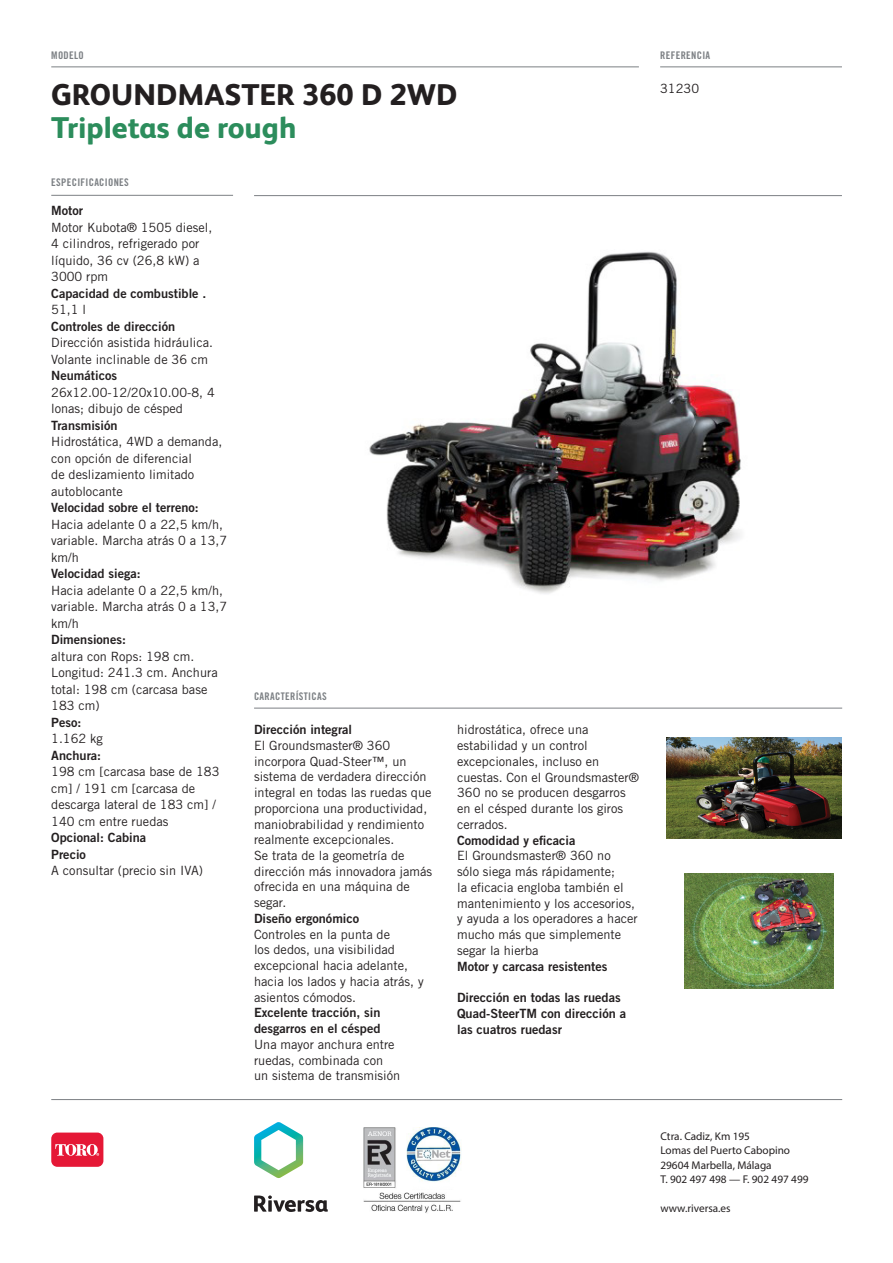
<style>
.page{position:relative;width:893px;height:1263px;background:#fff}
.page>*{position:absolute;margin:0;border:0;box-sizing:border-box;transform-origin:0 0}
.Titular{font:800 30px "FS Albert";color:#231f20}
.Titular-2{font:800 30px "FS Albert";color:#2c8d5c}
.Texto_secundario{font:12.75px/15.8px "Trade Gothic LT Std";color:#231f20}
.Texto_secundario-2{font:12.75px/15.8px "Trade Gothic LT Std Bd 2";color:#231f20}
.Referencia{font:12.75px "Trade Gothic LT Std";color:#231f20}
.t1{font:11.25px "Myriad Pro";color:#231f20}
.t2{font:10.5px "Trade Gothic LT Std Bd Cn 20";letter-spacing:.03em;color:#7c8084}
</style>
<div class="page">
<hr style="left:254px;top:708px;width:588px;height:1px;background:#7c8084">
<hr style="left:51px;top:67px;width:588px;height:1px;background:#7c8084">
<hr style="left:51px;top:195px;width:182px;height:1px;background:#7c8084">
<hr style="left:660px;top:67px;width:182px;height:1px;background:#7c8084">
<img style="left:369px;top:251px;width:372px;height:343px">
<hr style="left:254px;top:195px;width:588px;height:1px;background:#7c8084">
<img style="left:666px;top:738px;width:176px;height:101px">
<hr style="left:51px;top:1099px;width:791px;height:1px;background:#7c8084">
<div style="left:51px;top:1132px;width:52px;height:35px;background:#e51836;border-radius:6px"></div>
<svg style="left:55px;top:1144px;width:44px;height:12px"></svg>
<img style="left:364px;top:1128px;width:98px;height:85px">
<svg style="left:254px;top:1195px;width:74px;height:17px"></svg>
<svg style="left:254px;top:1122px;width:49px;height:56px"></svg>
<img style="left:685px;top:873px;width:148px;height:116px">
<p class="t2" style="left:51px;top:48px;width:34px">MODELO</p>
<p class="Titular" style="left:51px;top:73px;width:408px">GROUNDMASTER 360 D 2WD</p>
<p class="Titular-2" style="left:51px;top:106px;width:247px">Tripletas de rough</p>
<p class="t2" style="left:51px;top:176px;width:79px">ESPECIFICACIONES</p>
<p class="Texto_secundario-2" style="left:51px;top:203px;width:33px">Motor</p>
<p class="Texto_secundario" style="left:51px;top:219px;width:163px;line-height:16.5px">Motor Kubota® 1505 diesel,<br>4 cilindros, refrigerado por líquido, 36 cv (26,8 kW) a<br>3000 rpm</p>
<p class="Texto_secundario-2" style="left:51px;top:285px;width:157px">Capacidad de combustible .</p>
<p class="Texto_secundario" style="left:51px;top:302px;width:36px">51,1 l</p>
<p class="Texto_secundario-2" style="left:51px;top:318px;width:125px">Controles de dirección</p>
<p class="Texto_secundario" style="left:51px;top:334px;width:163px;line-height:16.5px">Dirección asistida hidráulica.<br>Volante inclinable de 36 cm</p>
<p class="Texto_secundario-2" style="left:51px;top:368px;width:67px">Neumáticos</p>
<p class="Texto_secundario" style="left:51px;top:384px;width:165px;line-height:16.5px">26x12.00-12/20x10.00-8, 4 lonas; dibujo de césped</p>
<p class="Texto_secundario-2" style="left:51px;top:417px;width:68px">Transmisión</p>
<p class="Texto_secundario" style="left:51px;top:433px;width:173px;line-height:16.5px">Hidrostática, 4WD a demanda, con opción de diferencial<br>de deslizamiento limitado autoblocante</p>
<p class="Texto_secundario-2" style="left:51px;top:500px;width:149px">Velocidad sobre el terreno:</p>
<p class="Texto_secundario" style="left:51px;top:516px;width:177px;line-height:16.5px">Hacia adelante 0 a 22,5 km/h, variable. Marcha atrás 0 a 13,7 km/h</p>
<p class="Texto_secundario-2" style="left:51px;top:566px;width:91px">Velocidad siega:</p>
<p class="Texto_secundario" style="left:51px;top:582px;width:177px;line-height:16.5px">Hacia adelante 0 a 22,5 km/h, variable. Marcha atrás 0 a 13,7 km/h</p>
<p class="Texto_secundario-2" style="left:51px;top:632px;width:76px">Dimensiones:</p>
<p class="Texto_secundario" style="left:51px;top:648px;width:168px;line-height:16.5px">altura con Rops: 198 cm.<br>Longitud: 241.3 cm. Anchura total: 198 cm (carcasa base<br>183 cm)</p>
<p class="Texto_secundario-2" style="left:51px;top:714px;width:32px">Peso:</p>
<p class="Texto_secundario" style="left:51px;top:731px;width:53px">1.162 kg</p>
<p class="Texto_secundario-2" style="left:51px;top:747px;width:51px">Anchura:</p>
<p class="Texto_secundario" style="left:51px;top:763px;width:170px;line-height:16.5px">198 cm [carcasa base de 183 cm] / 191 cm [carcasa de descarga lateral de 183 cm] /<br>140 cm entre ruedas</p>
<p class="Texto_secundario-2" style="left:51px;top:830px;width:96px">Opcional: Cabina</p>
<p class="Texto_secundario-2" style="left:51px;top:846px;width:36px">Precio</p>
<p class="Texto_secundario" style="left:51px;top:863px;width:153px">A consultar (precio sin IVA)</p>
<p class="t2" style="left:254px;top:689px;width:74px">CARACTERÍSTICAS</p>
<p class="Texto_secundario-2" style="left:254px;top:721px;width:100px">Dirección integral</p>
<p class="Texto_secundario" style="left:254px;top:737px;width:180px">El Groundsmaster® 360 incorpora Quad-Steer™, un sistema de verdadera dirección integral en todas las ruedas que proporciona una productividad, maniobrabilidad y rendimiento realmente excepcionales.<br>Se trata de la geometría de dirección más innovadora jamás ofrecida en una máquina de segar.</p>
<p class="Texto_secundario-2" style="left:254px;top:910px;width:107px">Diseño ergonómico</p>
<p class="Texto_secundario" style="left:254px;top:926px;width:171px">Controles en la punta de<br>los dedos, una visibilidad excepcional hacia adelante, hacia los lados y hacia atrás, y asientos cómodos.</p>
<p class="Texto_secundario-2" style="left:254px;top:1005px;width:128px">Excelente tracción, sin desgarros en el césped</p>
<p class="Texto_secundario" style="left:254px;top:1036px;width:148px">Una mayor anchura entre ruedas, combinada con un sistema de transmisión</p>
<p class="Texto_secundario" style="left:457px;top:722px;width:183px">hidrostática, ofrece una estabilidad y un control excepcionales, incluso en cuestas. Con el Groundsmaster®<br>360 no se producen desgarros en el césped durante los giros cerrados.</p>
<p class="Texto_secundario-2" style="left:457px;top:832px;width:120px">Comodidad y eficacia</p>
<p class="Texto_secundario" style="left:457px;top:848px;width:182px">El Groundsmaster® 360 no<br>sólo siega más rápidamente;<br>la eficacia engloba también el mantenimiento y los accesorios, y ayuda a los operadores a hacer mucho más que simplemente segar la hierba</p>
<p class="Texto_secundario-2" style="left:457px;top:958px;width:152px">Motor y carcasa resistentes</p>
<p class="Texto_secundario-2" style="left:457px;top:989px;width:170px">Dirección en todas las ruedas<br>Quad-SteerTM con dirección a las cuatros ruedasr</p>
<p class="t2" style="left:660px;top:48px;width:52px">REFERENCIA</p>
<p class="Referencia" style="left:660px;top:81px;width:40px">31230</p>
<p class="t1" style="left:660px;top:1129px;width:91px">Ctra. Cadiz, Km 195</p>
<p class="t1" style="left:660px;top:1144px;width:131px">Lomas del Puerto Cabopino</p>
<p class="t1" style="left:660px;top:1158px;width:113px">29604 Marbella, Málaga</p>
<p class="t1" style="left:660px;top:1172px;width:150px">T. 902 497 498 — F. 902 497 499</p>
<p class="t1" style="left:660px;top:1201px;width:72px">www.riversa.es</p>
</div>
